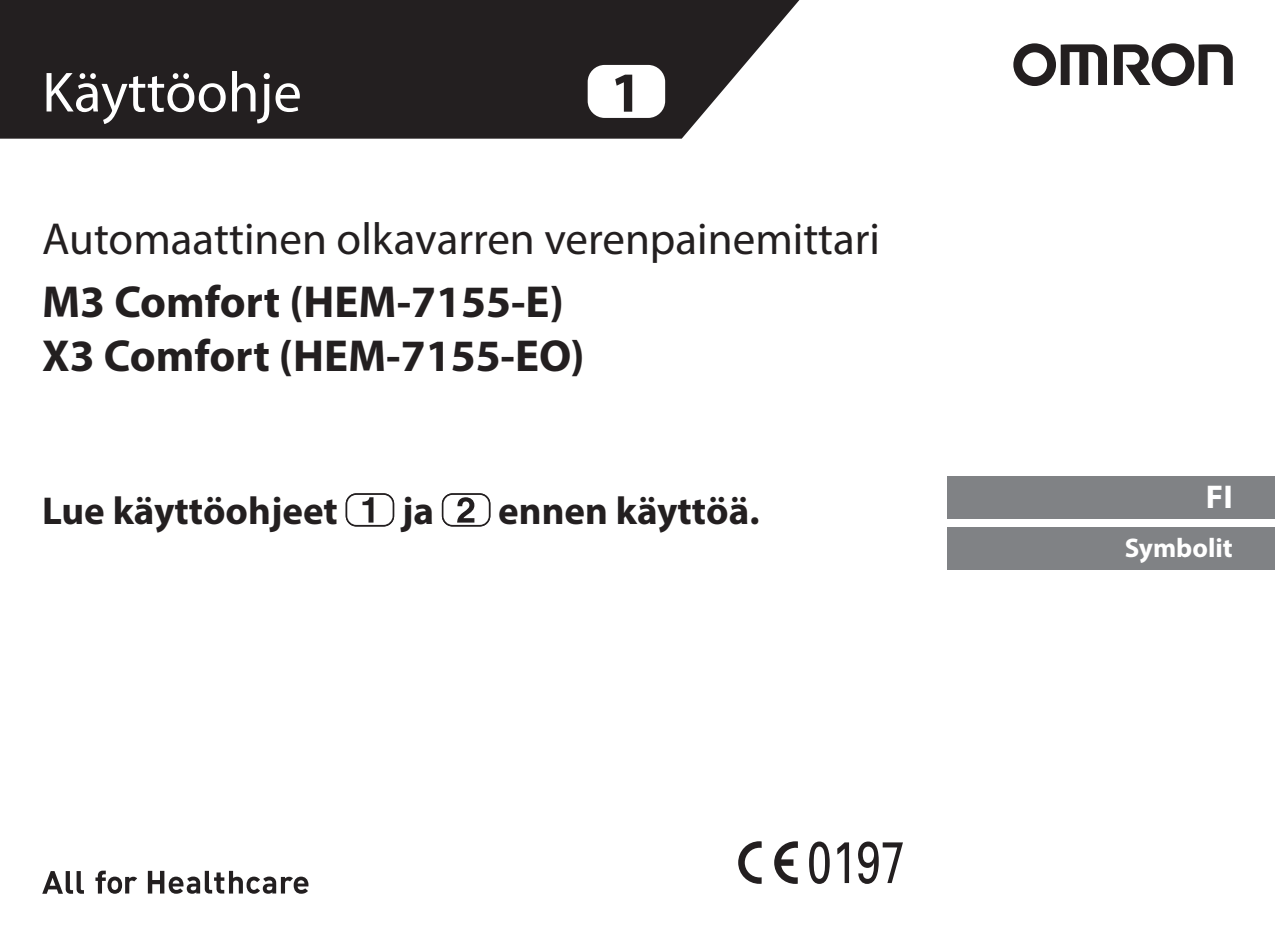
<style>
.page{position:relative;width:1275px;height:936px;background:#fff}
.page>*{position:absolute;margin:0;border:0;box-sizing:border-box;transform-origin:0 0}
.t1{font:57px "Myriad Pro";color:#fff}
.t2{font:700 57px "Myriad Pro";color:#231f20}
.t3{font:700 45px/54px "Myriad Pro";color:#231f20}
.t4{font:45px "Myriad Pro";color:#231f20}
.t5{font:700 39px "Myriad Pro";color:#231f20}
.t6{font:700 33px "Myriad Pro";color:#fff}
.t7{font:700 27px "Myriad Pro";color:#fff}
</style>
<div class="page">
<svg style="left:0;top:1px;width:799px;height:138px;background:#343031"></svg>
<div style="left:588px;top:65px;width:77px;height:53px;background:#fff;border-radius:17px"></div>
<div style="left:947px;top:476px;width:328px;height:43px;background:#808285"></div>
<svg style="left:1013px;top:43px;width:94px;height:43px"></svg>
<svg style="left:1114px;top:43px;width:119px;height:43px"></svg>
<svg style="left:809px;top:842px;width:21px;height:42px"></svg>
<svg style="left:837px;top:842px;width:12px;height:41px"></svg>
<svg style="left:858px;top:842px;width:45px;height:42px"></svg>
<svg style="left:774px;top:841px;width:24px;height:43px"></svg>
<svg style="left:738px;top:841px;width:24px;height:43px"></svg>
<svg style="left:95px;top:871px;width:42px;height:23px"></svg>
<svg style="left:42px;top:871px;width:42px;height:23px"></svg>
<svg style="left:148px;top:871px;width:160px;height:23px"></svg>
<div style="left:947px;top:527px;width:328px;height:42px;background:#808285"></div>
<svg style="left:346px;top:493px;width:48px;height:33px"></svg>
<svg style="left:442px;top:493px;width:48px;height:33px"></svg>
<p class="t1" style="left:42px;top:71px;width:261px">Käyttöohje</p>
<p class="t2" style="left:610px;top:59px;width:33px">1</p>
<p class="t4" style="left:42px;top:222px;width:839px">Automaattinen olkavarren verenpainemittari</p>
<p class="t3" style="left:42px;top:274px;width:544px">M3 Comfort (HEM-7155-E)<br>X3 Comfort (HEM-7155-EO)</p>
<p class="t5" style="left:42px;top:488px;width:297px">Lue käyttöohjeet</p>
<p class="t5" style="left:402px;top:488px;width:33px">ja</p>
<p class="t5" style="left:498px;top:488px;width:263px">ennen käyttöä.</p>
<p class="t6" style="left:1206px;top:478px;width:28px">FI</p>
<p class="t7" style="left:1125px;top:532px;width:110px">Symbolit</p>
</div>
